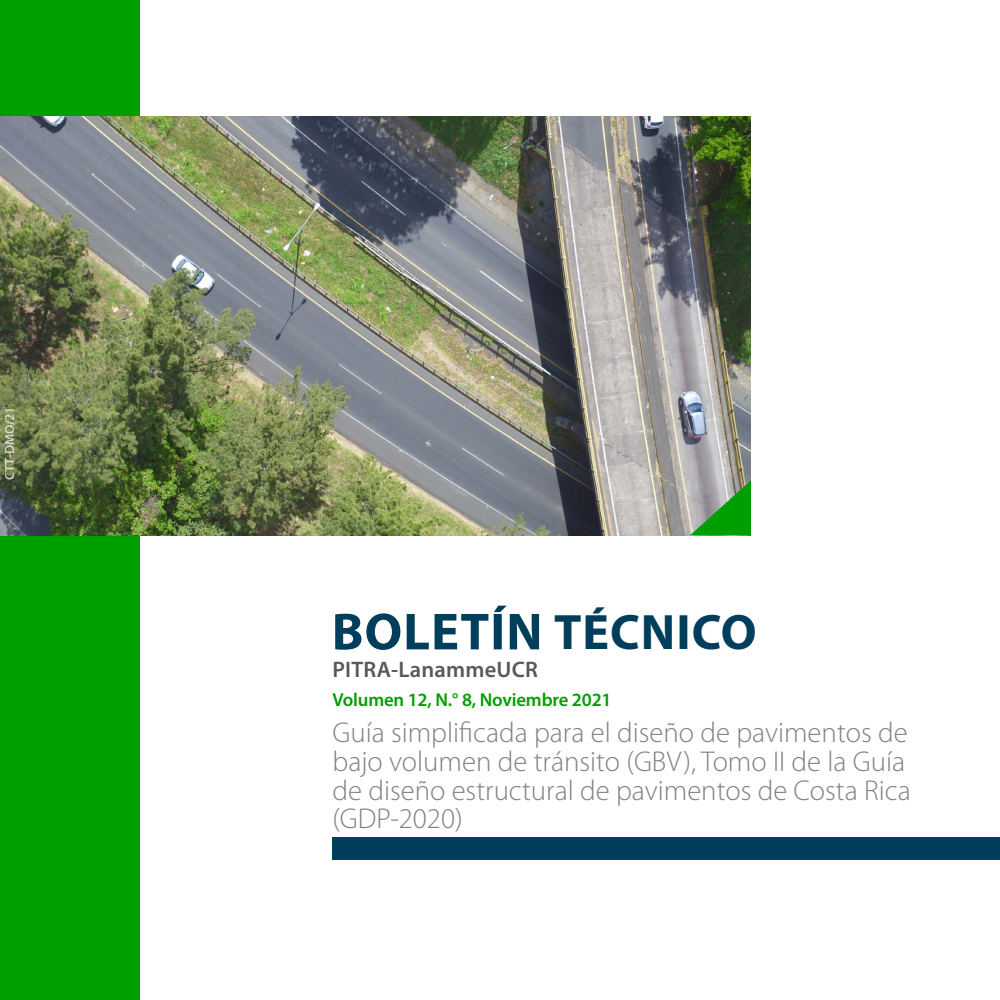
<style>
.page{position:relative;width:1000px;height:1000px;background:#fff}
.page>*{position:absolute;margin:0;border:0;box-sizing:border-box;transform-origin:0 0}
.t1{font:700 52.5px "Myriad Pro";letter-spacing:.02em;color:#003e5b}
.t2{font:300 28.75px/28.8px "Myriad Pro";color:#808285}
.t3{font:600 22.5px "Myriad Pro";letter-spacing:.01em;color:#575a58}
.t4{font:600 18.75px "Myriad Pro";letter-spacing:-.01em;color:#009f00}
.t5{font:600 13.38px "Myriad Pro";letter-spacing:-.01em;color:#fff}
.s1{font-size:50px}
</style>
<div class="page">
<div style="left:0;top:0;width:140px;height:1000px;background:#009f00"></div>
<div style="left:332px;top:838px;width:668px;height:22px;background:#003e5b"></div>
<img style="left:0;top:116px;width:751px;height:419px">
<svg style="left:690px;top:477px;width:61px;height:58px;background:#5ba45b"></svg>
<p class="t5" style="left:1px;top:480px;width:75px;rotate:-90deg">CTT-DMO/21</p>
<h1 class="t1" style="left:332px;top:597px;width:427px">BOLETÍN <span class="s1">TÉCNICO</span></h1>
<p class="t3" style="left:332px;top:655px;width:207px">PITRA-LanammeUCR</p>
<p class="t4" style="left:332px;top:688px;width:281px">Volumen 12, N.° 8, Noviembre 2021</p>
<p class="t2" style="left:332px;top:719px;width:580px">Guía simplificada para el diseño de pavimentos de bajo volumen de tránsito (GBV), Tomo II de la Guía de diseño estructural de pavimentos de Costa Rica (GDP-2020)</p>
</div>
